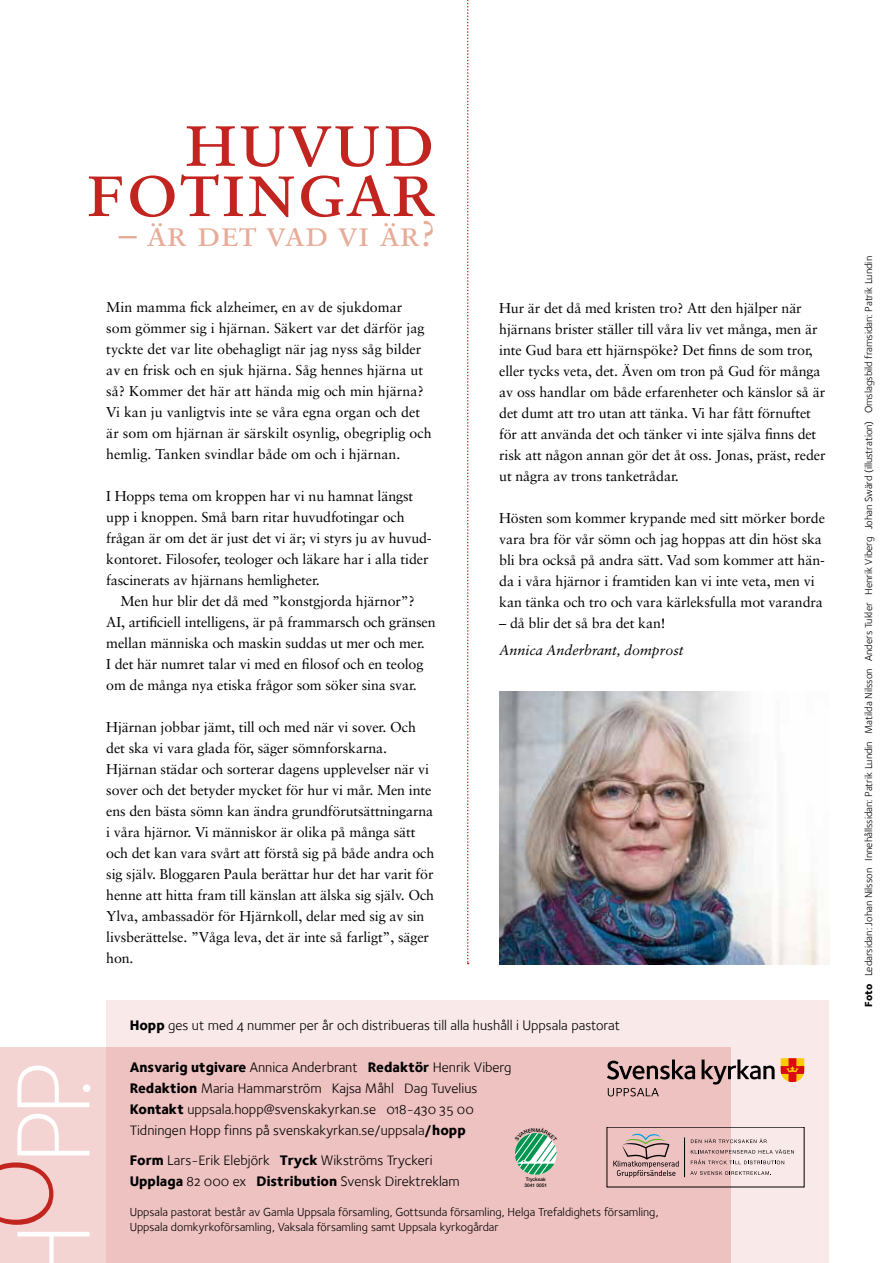
<style>
.page{position:relative;width:893px;height:1263px;background:#fff}
.page>*{position:absolute;margin:0;border:0;box-sizing:border-box;transform-origin:0 0}
.t1{font:81px "Sabon Roman SC";color:#c22420}
.t2{font:36px "Sabon Roman SC";color:#e7ac98}
.t3{font:14.25px/21px "Sabon Roman Os F";letter-spacing:-.01em;color:#000}
.t4{font:14.25px/21px "Foundry Sterling Book OSF";color:#000}
.t5{font:14.25px "Sabon Italic Os F";color:#000}
.t6{font:12px/15px "Foundry Sterling Book OSF";color:#000}
.t7{font:10.5px "Foundry Sterling Book OSF";color:#000}
.t8{font:500 4.8px/5.8px "Helvetica Neue";color:#000;text-align:center}
.s1{font-family:"Foundry Sterling Extra Bold OSF"}
</style>
<div class="page">
<svg style="left:467px;top:0;width:2px;height:964px"></svg>
<img style="left:500px;top:691px;width:329px;height:273px">
<div style="left:106px;top:1000px;width:723px;height:263px;background:#f9e9e9"></div>
<div style="left:0;top:1047px;width:731px;height:216px;background:linear-gradient(to right,#f2cdcc,#eabcbb)"></div>
<svg style="left:608px;top:1088px;width:51px;height:8px"></svg>
<svg style="left:607px;top:1059px;width:88px;height:20px;background:#9a7e7d"></svg>
<svg style="left:702px;top:1059px;width:73px;height:25px"></svg>
<svg style="left:781px;top:1058px;width:23px;height:24px"></svg>
<svg style="left:17px;top:1232px;width:73px;height:31px"></svg>
<svg style="left:17px;top:1114px;width:73px;height:41px"></svg>
<svg style="left:0;top:1162px;width:53px;height:63px;background:#e9b2b0"></svg>
<svg style="left:17px;top:1065px;width:73px;height:42px"></svg>
<svg style="left:691px;top:1139px;width:76px;height:4px"></svg>
<svg style="left:691px;top:1149px;width:103px;height:15px"></svg>
<svg style="left:690px;top:1171px;width:81px;height:4px"></svg>
<hr style="left:684px;top:1137px;width:1px;height:40px;background:#000">
<svg style="left:613px;top:1133px;width:66px;height:44px;background:#caa8a6"></svg>
<svg style="left:515px;top:1127px;width:42px;height:48px;background:#95c2a6"></svg>
<h1 class="t1" style="left:184px;top:90px;width:254px">huvud</h1>
<h1 class="t1" style="left:85px;top:140px;width:352px">fotingar</h1>
<h2 class="t2" style="left:119px;top:212px;width:319px">– är det vad vi är?</h2>
<p class="t3" style="left:106px;top:296px;width:327px">Min mamma fick alzheimer, en av de sjukdomar<br>som gömmer sig i hjärnan. Säkert var det därför jag tyckte det var lite obehagligt när jag nyss såg bilder av en frisk och en sjuk hjärna. Såg hennes hjärna ut så? Kommer det här att hända mig och min hjärna?<br>Vi kan ju vanligtvis inte se våra egna organ och det är som om hjärnan är särskilt osynlig, obegriplig och hemlig. Tanken svindlar både om och i hjärnan.</p>
<p class="t3" style="left:106px;top:485px;width:327px">I Hopps tema om kroppen har vi nu hamnat längst upp i knoppen. Små barn ritar huvudfotingar och frågan är om det är just det vi är; vi styrs ju av huvud&shy;kontoret. Filosofer, teologer och läkare har i alla tider fascinerats av hjärnans hemligheter.</p>
<p class="t3" style="left:106px;top:590px;width:331px;text-indent:14px">Men hur blir det då med ”konstgjorda hjärnor”?<br>AI, artificiell intelligens, är på frammarsch och gränsen mellan människa och maskin suddas ut mer och mer.<br>I det här numret talar vi med en filosof och en teolog om de många nya etiska frågor som söker sina svar.</p>
<p class="t3" style="left:106px;top:716px;width:330px">Hjärnan jobbar jämt, till och med när vi sover. Och det ska vi vara glada för, säger sömnforskarna.<br>Hjärnan städar och sorterar dagens upplevelser när vi sover och det betyder mycket för hur vi mår. Men inte ens den bästa sömn kan ändra grundförutsättningarna i våra hjärnor. Vi människor är olika på många sätt och det kan vara svårt att förstå sig på både andra och sig själv. Bloggaren Paula berättar hur det har varit för henne att hitta fram till känslan att älska sig själv. Och Ylva, ambassadör för Hjärnkoll, delar med sig av sin livsberättelse. ”Våga leva, det är inte så farligt”, säger hon.</p>
<p class="t3" style="left:499px;top:297px;width:328px">Hur är det då med kristen tro? Att den hjälper när hjärnans brister ställer till våra liv vet många, men är inte Gud bara ett hjärnspöke? Det finns de som tror, eller tycks veta, det. Även om tron på Gud för många av oss handlar om både erfarenheter och känslor så är det dumt att tro utan att tänka. Vi har fått förnuftet för att använda det och tänker vi inte själva finns det risk att någon annan gör det åt oss. Jonas, präst, reder ut några av trons tanketrådar.</p>
<p class="t3" style="left:499px;top:507px;width:327px">Hösten som kommer krypande med sitt mörker borde vara bra för vår sömn och jag hoppas att din höst ska bli bra också på andra sätt. Vad som kommer att hän&shy;da i våra hjärnor i framtiden kan vi inte veta, men vi kan tänka och tro och vara kärleksfulla mot varandra</p>
<p class="t3" style="left:499px;top:612px;width:168px">– då blir det så bra det kan!</p>
<p class="t5" style="left:499px;top:641px;width:186px">Annica Anderbrant, domprost</p>
<p class="t4" style="left:130px;top:1015px;width:492px"><span class="s1">Hopp</span> ges ut med 4 nummer per år och distribueras till alla hushåll i Uppsala pastorat</p>
<p class="t4" style="left:130px;top:1057px;width:383px"><span class="s1">Ansvarig utgivare</span> Annica Anderbrant <span class="s1">Redaktör</span> Henrik Viberg <span class="s1">Redaktion</span> Maria Hammarström Kajsa Måhl Dag Tuvelius <span class="s1">Kontakt</span> uppsala.hopp@svenskakyrkan.se 018-430 35 00<br>Tidningen Hopp finns på svenskakyrkan.se/uppsala<span class="s1">/hopp</span></p>
<p class="t4" style="left:130px;top:1150px;width:332px"><span class="s1">Form</span> Lars-Erik Elebjörk <span class="s1">Tryck</span> Wikströms Tryckeri<br><span class="s1">Upplaga</span> 82 000 ex <span class="s1">Distribution</span> Svensk Direktreklam</p>
<p class="t6" style="left:130px;top:1205px;width:530px">Uppsala pastorat består av Gamla Uppsala församling, Gottsunda församling, Helga Trefaldighets församling,<br>Uppsala domkyrkoförsamling, Vaksala församling samt Uppsala kyrkogårdar</p>
<p class="t8" style="left:524px;top:1176px;width:25px">Trycksak<br>3041 0051</p>
<p class="t7" style="left:863px;top:1007px;width:752px;rotate:-90deg"><span class="s1">Foto</span> Ledarsidan: Johan Nilsson Innehållssidan: Patrik Lundin Matilda Nilsson Anders Tukler Henrik Viberg Johan Swärd (illustration) Omslagsbild framsidan: Patrik Lundin</p>
</div>
